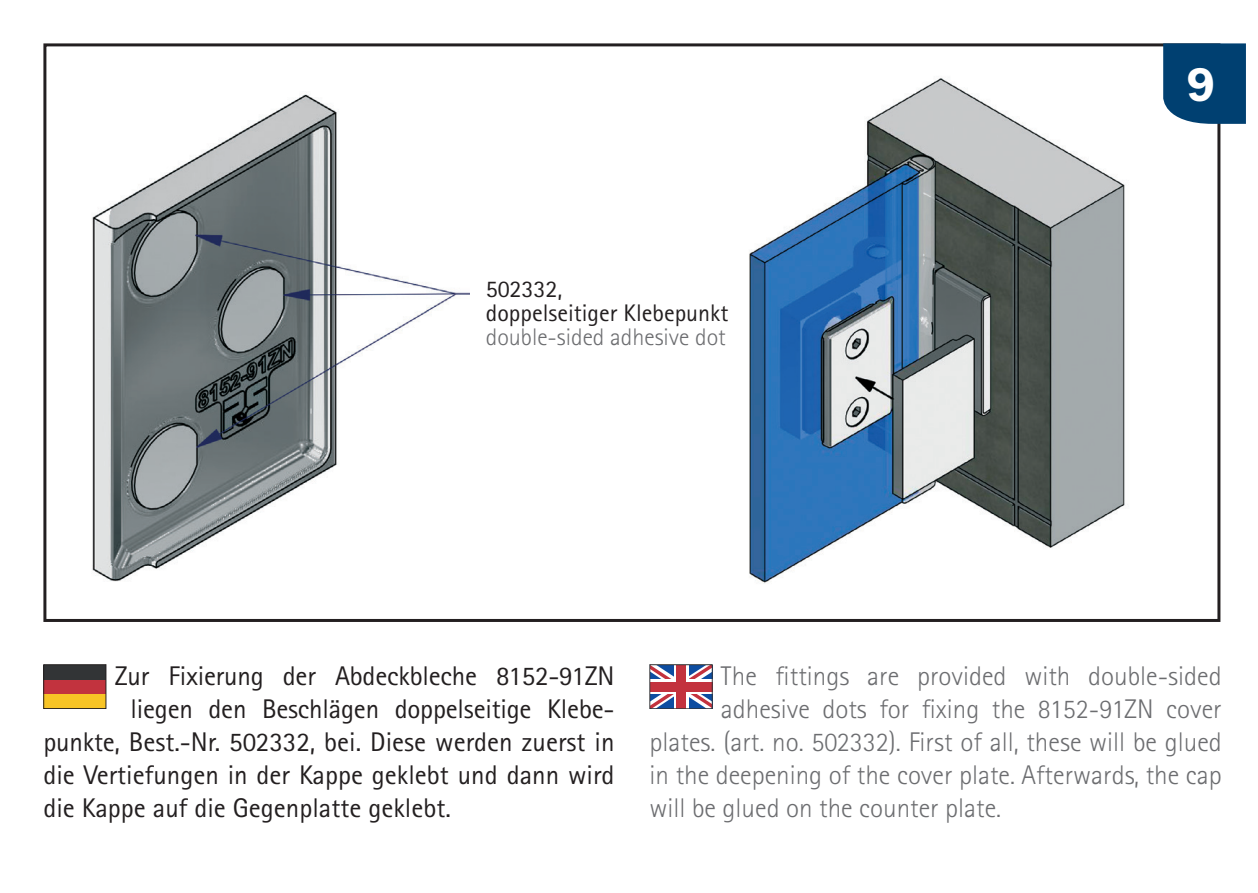
<style>
.page{position:relative;width:1258px;height:893px;background:#fff}
.page>*{position:absolute;margin:0;border:0;box-sizing:border-box;transform-origin:0 0}
.t1{font:600 48.9px "Franklin Got Itc TCE";color:#fff}
.t2{font:300 27px "Rotis Sans Serif";color:#6c6d70}
.t3{font:27px "Rotis Sans Serif";color:#231f20}
.t4{font:24px/24px "Rotis Sans Serif";color:#231f20}
.t5{font:300 24px "Rotis Sans Serif";color:#6c6d70}
</style>
<div class="page">
<img style="left:92px;top:94px;width:377px;height:488px">
<svg style="left:1163px;top:43px;width:82px;height:81px"></svg>
<svg style="left:651px;top:666px;width:59px;height:40px"></svg>
<svg style="left:674px;top:666px;width:14px;height:40px"></svg>
<svg style="left:651px;top:679px;width:59px;height:15px"></svg>
<div style="left:676px;top:665px;width:9px;height:43px;background:#c3323e"></div>
<div style="left:650px;top:682px;width:62px;height:9px;background:#c3323e"></div>
<div style="left:649px;top:664px;width:63px;height:44px;border:1px solid #323436"></div>
<div style="left:44px;top:694px;width:62px;height:14px;background:#f8c425"></div>
<div style="left:44px;top:679px;width:62px;height:15px;background:#c2333e"></div>
<div style="left:44px;top:664px;width:62px;height:15px;background:#323436"></div>
<div style="left:43px;top:664px;width:63px;height:44px;border:1px solid #231f20"></div>
<img style="left:749px;top:78px;width:376px;height:506px">
<p class="t4" style="left:486px;top:277px;width:244px">502332,<br>doppelseitiger Klebepunkt</p>
<p class="t5" style="left:486px;top:323px;width:241px">double-sided adhesive dot</p>
<h1 class="t1" style="left:1186px;top:58px;width:30px">9</h1>
<p class="t3" style="left:115px;top:660px;width:501px">Zur Fixierung der Abdeckbleche 8152-91ZN</p>
<p class="t3" style="left:130px;top:693px;width:485px">liegen den Beschlägen doppelseitige Klebe-</p>
<p class="t3" style="left:43px;top:726px;width:572px">punkte, Best.-Nr. 502332, bei. Diese werden zuerst in</p>
<p class="t3" style="left:43px;top:759px;width:572px">die Vertiefungen in der Kappe geklebt und dann wird</p>
<p class="t3" style="left:43px;top:792px;width:409px">die Kappe auf die Gegenplatte geklebt.</p>
<p class="t2" style="left:721px;top:660px;width:502px">The fittings are provided with double-sided</p>
<p class="t2" style="left:721px;top:693px;width:502px">adhesive dots for fixing the 8152-91ZN cover</p>
<p class="t2" style="left:649px;top:726px;width:573px">plates. (art. no. 502332). First of all, these will be glued</p>
<p class="t2" style="left:649px;top:759px;width:573px">in the deepening of the cover plate. Afterwards, the cap</p>
<p class="t2" style="left:649px;top:792px;width:353px">will be glued on the counter plate.</p>
</div>
